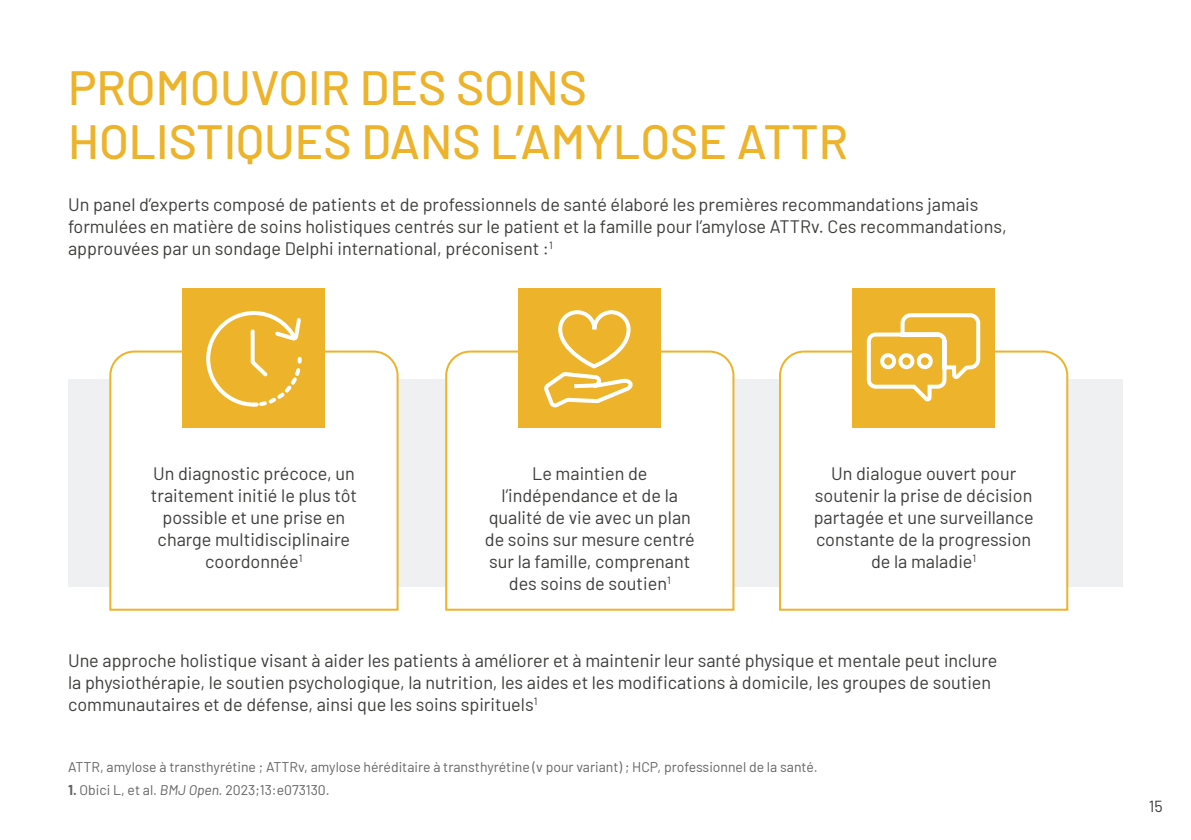
<style>
.page{position:relative;width:1191px;height:840px;background:#fff}
.page>*{position:absolute;margin:0;border:0;box-sizing:border-box;transform-origin:0 0}
.t1{font:500 48px/54px "Barlow";color:#ecb32b}
.t2{font:18px/22px "Barlow";color:#3c3c3b;text-align:center}
.t3{font:16px "Barlow";color:#3c3c3b}
.t4{font:14px "Barlow";color:#3c3c3b}
.s1{font-weight:700}
.s2{font-style:italic}
</style>
<div class="page">
<div style="left:68px;top:379px;width:1055px;height:207px;background:#eef0f2"></div>
<div style="left:108px;top:349px;width:291px;height:262px;background:#fff"></div>
<div style="left:444px;top:350px;width:291px;height:261px;background:#fff"></div>
<div style="left:778px;top:349px;width:291px;height:262px;background:#fff"></div>
<div style="left:183px;top:287px;width:142px;height:140px;background:#ecb32b"></div>
<div style="left:518px;top:287px;width:143px;height:140px;background:#ecb32b"></div>
<div style="left:852px;top:287px;width:142px;height:140px;background:#ecb32b"></div>
<svg style="left:206px;top:311px;width:96px;height:96px"></svg>
<svg style="left:544px;top:310px;width:89px;height:98px"></svg>
<svg style="left:866px;top:313px;width:115px;height:89px"></svg>
<h1 class="t1" style="left:68px;top:57px;width:781px">PROMOUVOIR DES SOINS<br>HOLISTIQUES DANS L’AMYLOSE ATTR</h1>
<p class="t2" style="left:68px;top:192px;width:940px;text-align:left">Un panel d’experts composé de patients et de professionnels de santé élaboré les premières recommandations jamais formulées en matière de soins holistiques centrés sur le patient et la famille pour l’amylose ATTRv. Ces recommandations, approuvées par un sondage Delphi international, préconisent :<sup>1</sup></p>
<p class="t2" style="left:151px;top:460px;width:207px">Un diagnostic précoce, un traitement initié le plus tôt possible et une prise en charge multidisciplinaire coordonnée<sup>1</sup></p>
<p class="t2" style="left:485px;top:460px;width:211px">Le maintien de l’indépendance et de la qualité de vie avec un plan de soins sur mesure centré sur la famille, comprenant des soins de soutien<sup>1</sup></p>
<p class="t2" style="left:813px;top:460px;width:221px">Un dialogue ouvert pour soutenir la prise de décision partagée et une surveillance constante de la progression de la maladie<sup>1</sup></p>
<p class="t2" style="left:68px;top:647px;width:931px;text-align:left">Une approche holistique visant à aider les patients à améliorer et à maintenir leur santé physique et mentale peut inclure la physiothérapie, le soutien psychologique, la nutrition, les aides et les modifications à domicile, les groupes de soutien communautaires et de défense, ainsi que les soins spirituels<sup>1</sup></p>
<p class="t4" style="left:68px;top:756px;width:751px">ATTR, amylose à transthyrétine ; ATTRv, amylose héréditaire à transthyrétine (v pour variant) ; HCP, professionnel de la santé.</p>
<p class="t4" style="left:68px;top:779px;width:263px"><span class="s1">1.</span> Obici L, et al. <span class="s2">BMJ Open.</span> 2023;13:e073130.</p>
<p class="t3" style="left:1148px;top:793px;width:15px">15</p>
</div>
